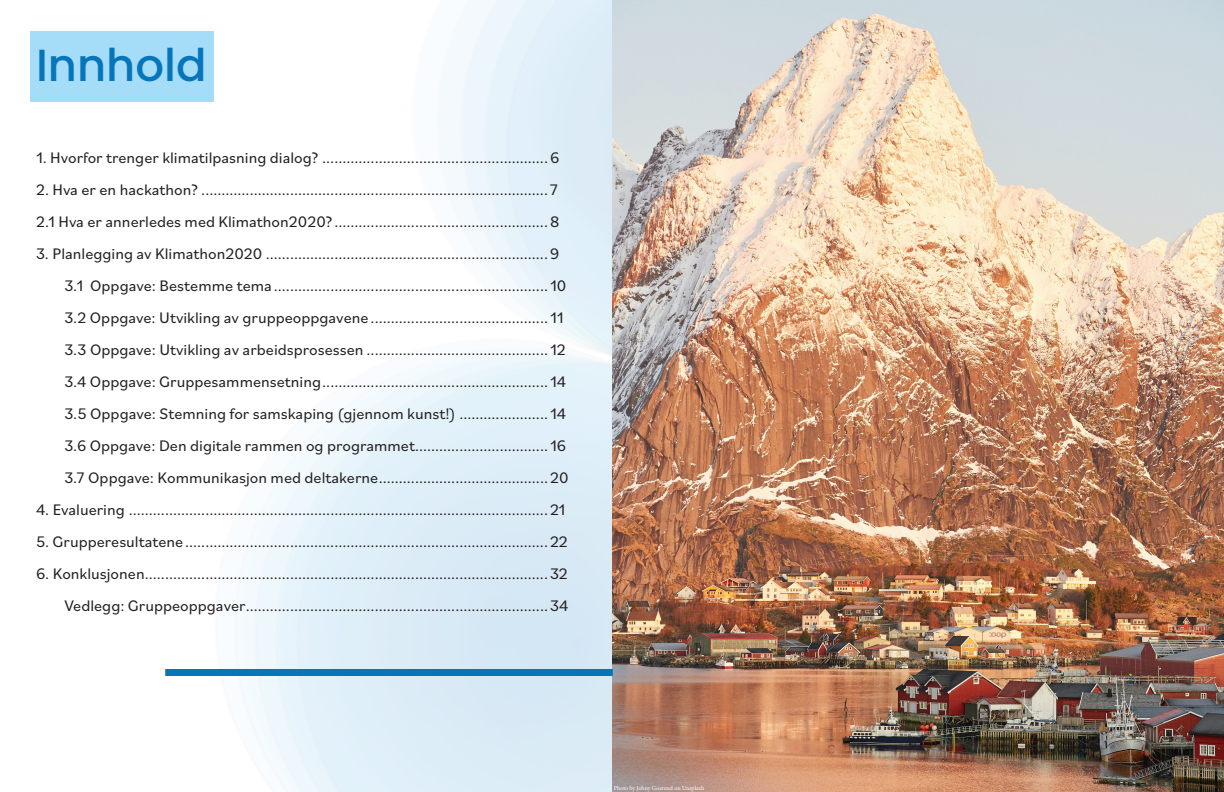
<style>
.page{position:relative;width:1224px;height:792px;background:#fff}
.page>*{position:absolute;margin:0;border:0;box-sizing:border-box;transform-origin:0 0}
.TOC_title{font:500 45px "Poppins";color:#0775ba}
.t1{font:16px "Bilo";color:#231f20}
.t2{font:6px "Minion Pro";letter-spacing:-.005em;color:#fff}
</style>
<div class="page">
<div style="left:247px;top:510px;width:16px;height:239px;background:#f3fafd"></div>
<svg style="left:263px;top:384px;width:349px;height:408px;background:#e0eef8"></svg>
<svg style="left:382px;top:0;width:230px;height:389px"></svg>
<img style="left:612px;top:0;width:612px;height:792px">
<div style="left:30px;top:31px;width:183px;height:71px;background:#a5dcf7"></div>
<div style="left:165px;top:669px;width:448px;height:7px;background:#0775ba"></div>
<p class="TOC_title" style="left:36px;top:39px;width:172px">Innhold</p>
<p class="t1" style="left:36px;top:146px;width:525px">1. Hvorfor trenger klimatilpasning dialog? ........................................................6</p>
<p class="t1" style="left:36px;top:178px;width:523px">2. Hva er en hackathon? ......................................................................................7</p>
<p class="t1" style="left:36px;top:210px;width:525px">2.1 Hva er annerledes med Klimathon2020? .....................................................8</p>
<p class="t1" style="left:36px;top:242px;width:525px">3. Planlegging av Klimathon2020 ......................................................................9</p>
<p class="t1" style="left:64px;top:274px;width:504px">3.1 Oppgave: Bestemme tema.................................................................... 10</p>
<p class="t1" style="left:64px;top:306px;width:501px">3.2 Oppgave: Utvikling av gruppeoppgavene............................................ 11</p>
<p class="t1" style="left:64px;top:338px;width:503px">3.3 Oppgave: Utvikling av arbeidsprosessen ............................................. 12</p>
<p class="t1" style="left:64px;top:370px;width:503px">3.4 Oppgave: Gruppesammensetning........................................................ 14</p>
<p class="t1" style="left:64px;top:402px;width:503px">3.5 Oppgave: Stemning for samskaping (gjennom kunst!) ...................... 14</p>
<p class="t1" style="left:64px;top:434px;width:503px">3.6 Oppgave: Den digitale rammen og programmet................................. 16</p>
<p class="t1" style="left:64px;top:466px;width:506px">3.7 Oppgave: Kommunikasjon med deltakerne..........................................20</p>
<p class="t1" style="left:36px;top:498px;width:531px">4. Evaluering ........................................................................................................21</p>
<p class="t1" style="left:36px;top:530px;width:533px">5. Grupperesultatene..........................................................................................22</p>
<p class="t1" style="left:36px;top:562px;width:533px">6. Konklusjonen....................................................................................................32</p>
<p class="t1" style="left:64px;top:594px;width:505px">Vedlegg: Gruppeoppgaver...........................................................................34</p>
<p class="t2" style="left:614px;top:784px;width:92px">Photo by Johny Goerend on Unsplash</p>
</div>
